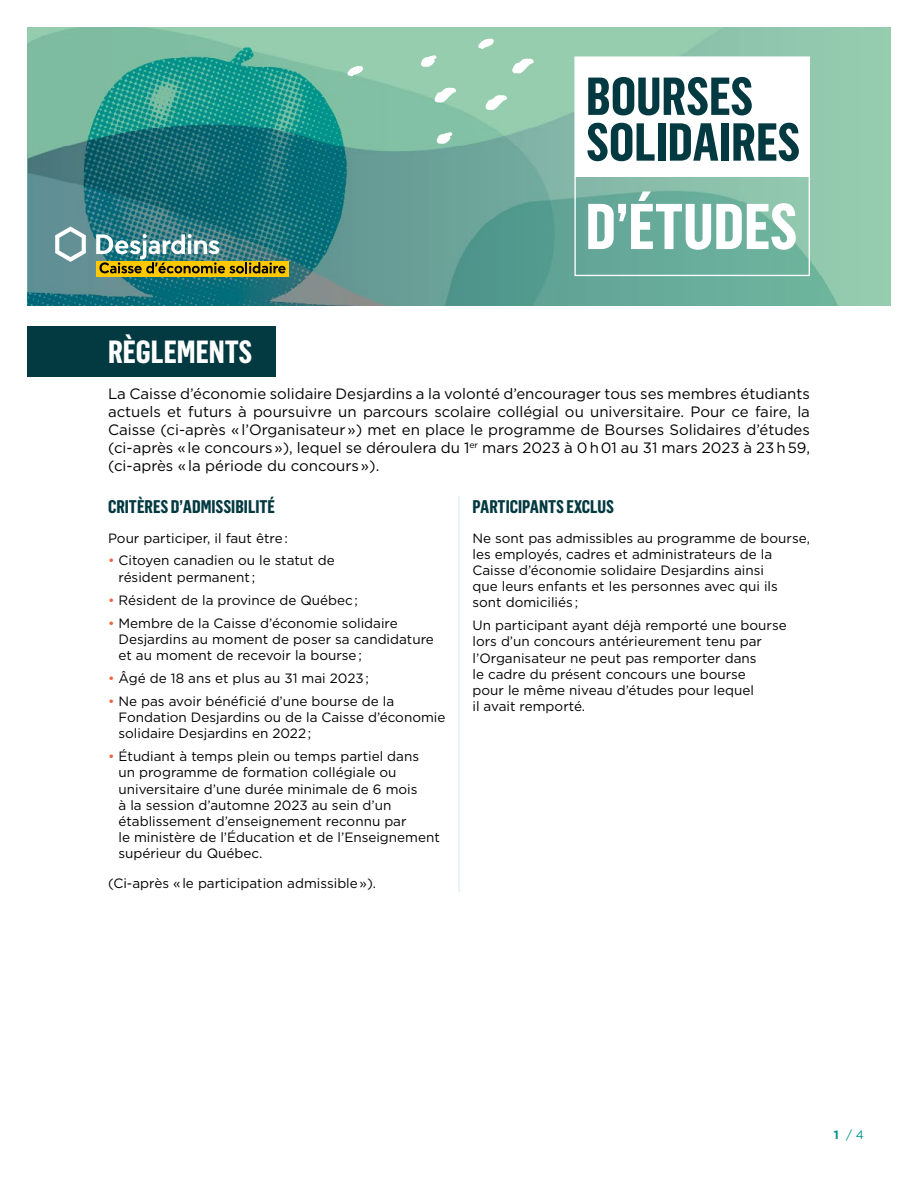
<style>
.page{position:relative;width:918px;height:1188px;background:#fff}
.page>*{position:absolute;margin:0;border:0;box-sizing:border-box;transform-origin:0 0}
.t1{font:700 63.3px "Flama Condensed";color:#fff}
.t2{font:700 52.35px "Flama Condensed";color:#033940}
.t3{font:700 31.5px "Flama Condensed";color:#fff}
.t4{font:700 18px "Flama Condensed";color:#033940}
.t5{font:15px/18px "Gotham";color:#000;text-align:justify}
.t6{font:13.5px/16.2px "Gotham";color:#000}
.t7{font:12px "Gotham";color:#00938b}
.s1{color:#ec6441}
.s2{font-weight:700}
</style>
<div class="page">
<img style="left:27px;top:27px;width:864px;height:279px">
<svg style="left:432px;top:87px;width:27px;height:18px"></svg>
<svg style="left:419px;top:53px;width:21px;height:16px"></svg>
<svg style="left:434px;top:130px;width:21px;height:16px"></svg>
<svg style="left:483px;top:95px;width:27px;height:17px"></svg>
<svg style="left:510px;top:58px;width:26px;height:18px"></svg>
<svg style="left:475px;top:38px;width:20px;height:13px"></svg>
<svg style="left:344px;top:65px;width:20px;height:13px"></svg>
<svg style="left:96px;top:261px;width:193px;height:15px"></svg>
<svg style="left:55px;top:227px;width:31px;height:35px"></svg>
<svg style="left:96px;top:234px;width:190px;height:39px;background:#75906c"></svg>
<div style="left:27px;top:326px;width:248px;height:51px;background:#033940"></div>
<hr style="left:459px;top:496px;width:1px;height:396px;background:#d4e9e8">
<div style="left:575px;top:57px;width:234px;height:120px;background:#fff"></div>
<div style="left:574px;top:56px;width:236px;height:220px;border:1px solid #fff"></div>
<p class="t2" style="left:586px;top:63px;width:169px">BOURSES</p>
<p class="t2" style="left:586px;top:109px;width:216px">SOLIDAIRES</p>
<p class="t1" style="left:586px;top:186px;width:213px">D’ÉTUDES</p>
<p class="t3" style="left:108px;top:331px;width:146px">RÈGLEMENTS</p>
<p class="t5" style="left:108px;top:384px;width:704px">La Caisse d’économie solidaire Desjardins a la volonté d’encourager tous ses membres étudiants actuels et futurs à poursuivre un parcours scolaire collégial ou universitaire. Pour ce faire, la Caisse (ci-après « l’Organisateur ») met en place le programme de Bourses Solidaires d’études (ci-après « le concours »), lequel se déroulera du 1<sup>er</sup> mars 2023 à 0 h 01 au 31 mars 2023 à 23 h 59, (ci-après « la période du concours »).</p>
<p class="t4" style="left:108px;top:495px;width:169px">CRITÈRES D’ADMISSIBILITÉ</p>
<p class="t6" style="left:108px;top:529px;width:181px">Pour participer, il faut être :</p>
<p class="t6" style="left:119px;top:552px;width:218px;text-indent:-11px"><span class="s1">•</span> Citoyen canadien ou le statut de résident permanent ;</p>
<p class="t6" style="left:108px;top:591px;width:252px"><span class="s1">•</span> Résident de la province de Québec ;</p>
<p class="t6" style="left:119px;top:614px;width:317px;text-indent:-11px"><span class="s1">•</span> Membre de la Caisse d’économie solidaire<br>Desjardins au moment de poser sa candidature et au moment de recevoir la bourse ;</p>
<p class="t6" style="left:108px;top:670px;width:263px"><span class="s1">•</span> Âgé de 18 ans et plus au 31 mai 2023 ;</p>
<p class="t6" style="left:119px;top:693px;width:328px;text-indent:-11px"><span class="s1">•</span> Ne pas avoir bénéficié d’une bourse de la<br>Fondation Desjardins ou de la Caisse d’économie solidaire Desjardins en 2022 ;</p>
<p class="t6" style="left:119px;top:748px;width:323px;text-indent:-11px"><span class="s1">•</span> Étudiant à temps plein ou temps partiel dans<br>un programme de formation collégiale ou universitaire d’une durée minimale de 6 mois<br>à la session d’automne 2023 au sein d’un établissement d’enseignement reconnu par<br>le ministère de l’Éducation et de l’Enseignement supérieur du Québec.</p>
<p class="t6" style="left:108px;top:875px;width:270px">(Ci-après « le participation admissible »).</p>
<p class="t4" style="left:472px;top:495px;width:143px">PARTICIPANTS EXCLUS</p>
<p class="t6" style="left:472px;top:529px;width:339px">Ne sont pas admissibles au programme de bourse, les employés, cadres et administrateurs de la Caisse d’économie solidaire Desjardins ainsi<br>que leurs enfants et les personnes avec qui ils sont domiciliés ;</p>
<p class="t6" style="left:472px;top:617px;width:316px">Un participant ayant déjà remporté une bourse lors d’un concours antérieurement tenu par l’Organisateur ne peut pas remporter dans<br>le cadre du présent concours une bourse<br>pour le même niveau d’études pour lequel<br>il avait remporté.</p>
<p class="t7" style="left:834px;top:1127px;width:32px"><span class="s2">1</span> / 4</p>
</div>
